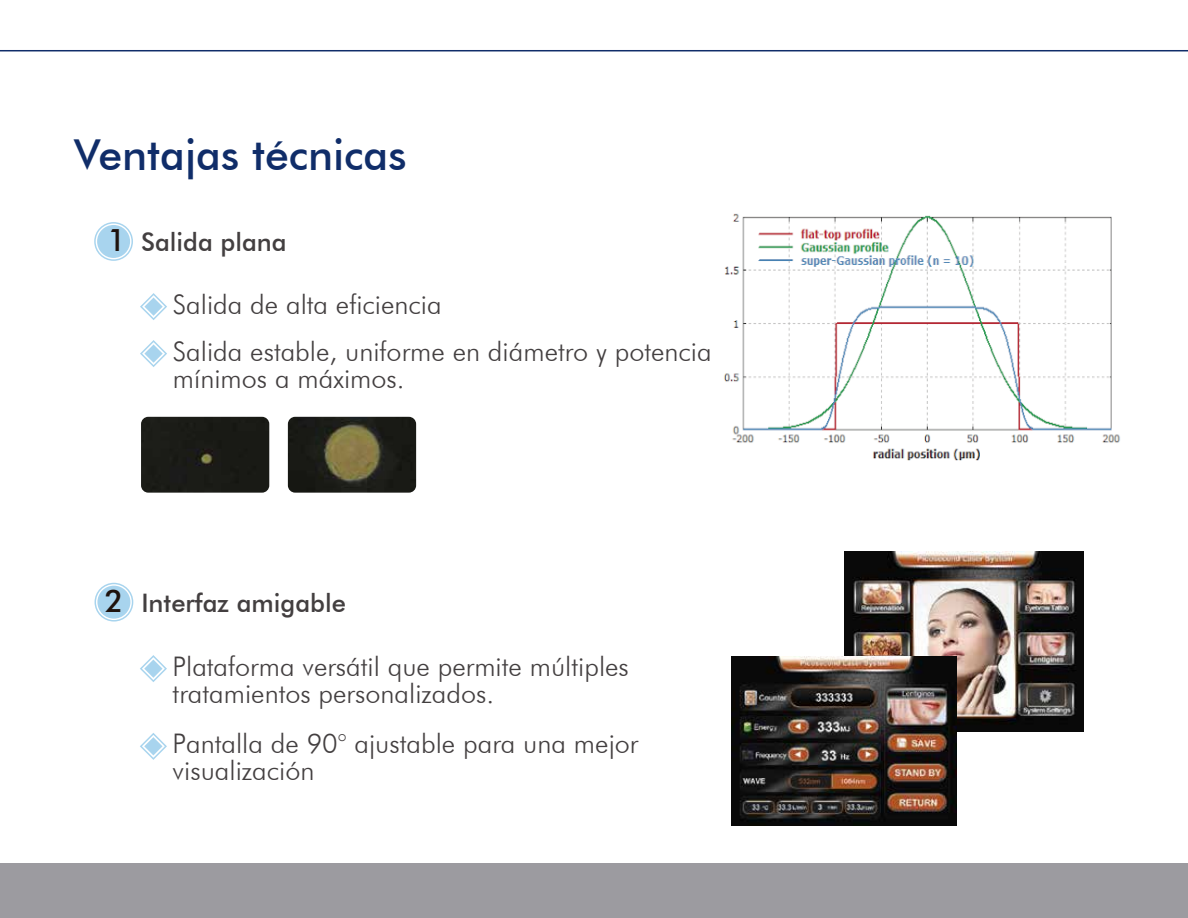
<style>
.page{position:relative;width:1188px;height:918px;background:#fff}
.page>*{position:absolute;margin:0;border:0;box-sizing:border-box;transform-origin:0 0}
.t1{font:500 42.6px "Futura BT";color:#102d69}
.t2{font:500 31.05px "Futura BT";color:#1e120d}
.t3{font:300 27px/27px "Futura BT";color:#433f40}
.t4{font:500 25.5px "Futura BT";color:#433f40}
.s1{font-size:31.05px;color:#1e120d}
</style>
<div class="page">
<div style="left:0;top:864px;width:1188px;height:54px;background:#9c9ba0"></div>
<hr style="left:0;top:50px;width:1188px;height:1px;background:#102d69">
<img style="left:724px;top:213px;width:396px;height:248px">
<div style="left:141px;top:417px;width:128px;height:76px;background:#1b1b17"></div>
<img style="left:288px;top:417px;width:128px;height:76px">
<div style="left:97px;top:225px;width:33px;height:33px;background:#a8d4ee;border-radius:50%"></div>
<div style="left:94px;top:222px;width:39px;height:39px;border:2px solid #56acde;border-radius:50%"></div>
<svg style="left:140px;top:293px;width:27px;height:27px"></svg>
<svg style="left:140px;top:340px;width:27px;height:27px"></svg>
<div style="left:97px;top:586px;width:33px;height:33px;background:#a8d4ee;border-radius:50%"></div>
<div style="left:95px;top:583px;width:38px;height:39px;border:2px solid #56acde;border-radius:50%"></div>
<svg style="left:140px;top:655px;width:27px;height:27px"></svg>
<svg style="left:140px;top:733px;width:27px;height:27px"></svg>
<img style="left:844px;top:551px;width:240px;height:180px">
<img style="left:732px;top:657px;width:224px;height:168px">
<h1 class="t1" style="left:74px;top:129px;width:334px">Ventajas técnicas</h1>
<p class="t2" style="left:108px;top:221px;width:20px">1</p>
<p class="t4" style="left:141px;top:226px;width:147px">Salida plana</p>
<p class="t3" style="left:173px;top:290px;width:270px">Salida de alta eficiencia</p>
<p class="t3" style="left:173px;top:337px;width:540px">Salida estable, uniforme en diámetro y potencia mínimos a máximos.</p>
<p class="t4" style="left:105px;top:587px;width:242px"><span class="s1">2</span> Interfaz amigable</p>
<p class="t3" style="left:173px;top:652px;width:458px">Plataforma versátil que permite múltiples tratamientos personalizados.</p>
<p class="t3" style="left:173px;top:730px;width:467px">Pantalla de 90° ajustable para una mejor visualización</p>
</div>
